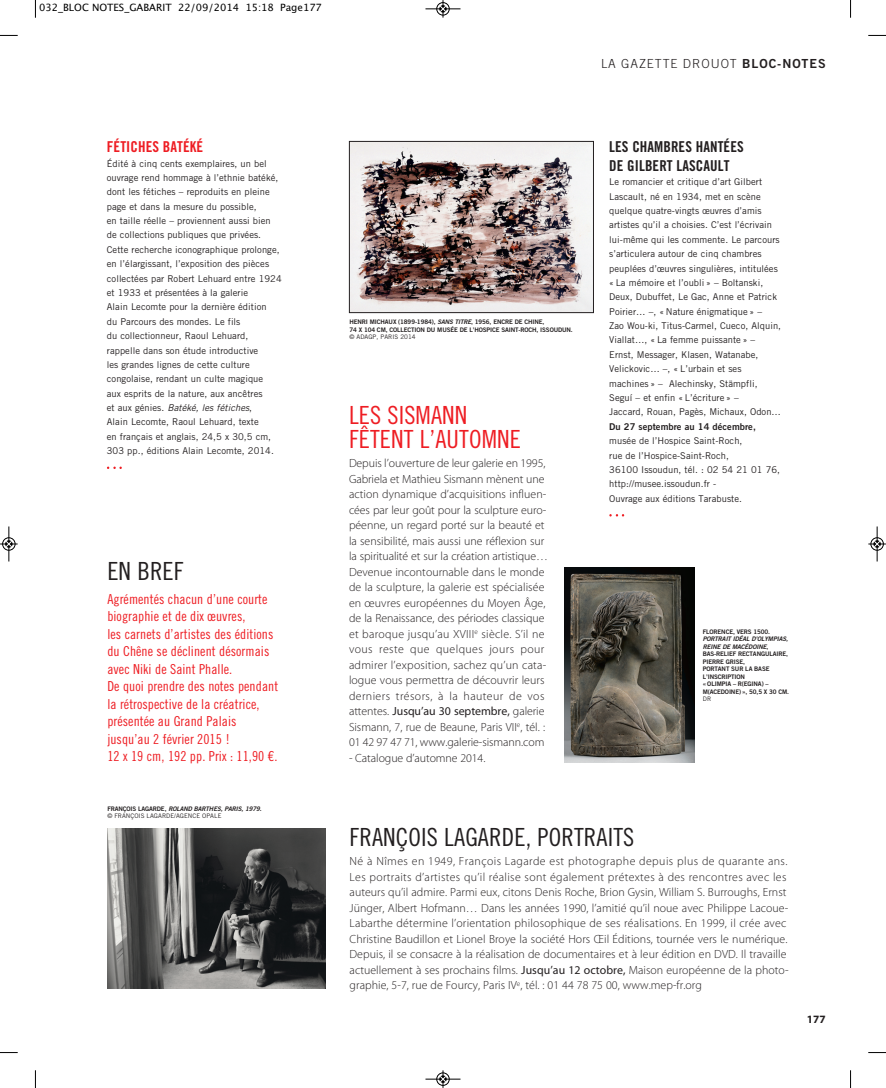
<style>
.page{position:relative;width:886px;height:1088px;background:#fff}
.page>*{position:absolute;margin:0;border:0;box-sizing:border-box;transform-origin:0 0}
.t1{font:25px "Trade Gothic LT Std Cn 18";letter-spacing:.005em;color:#231f20}
.t2{font:25px/23.8px "Trade Gothic LT Std Cn 18";letter-spacing:.005em;color:#ee1d23}
.t3{font:15px/18.8px "Trade Gothic LT Std Bd Cn 20";letter-spacing:.005em;color:#231f20}
.t4{font:15px "Trade Gothic LT Std Bd Cn 20";letter-spacing:.005em;color:#ee1d23}
.t5{font:13.75px/17.5px "Trade Gothic LT Std Cn 18";letter-spacing:.005em;color:#ee1d23}
.t6{font:300 12.5px "Trade Gothic LT Std";letter-spacing:.075em;color:#231f20}
.t7{font:300 11.88px/15.5px "Myriad Pro";letter-spacing:.005em;color:#231f20}
.t8{font:700 11.25px "Myriad Pro";color:#231f20}
.t9{font:10px "Lucida Grande";color:#000}
.t10{font:9.38px/14.4px "Trade Gothic LT Std";letter-spacing:.005em;color:#231f20}
.t11{font:9.38px "Trade Gothic LT Std Bd 2";letter-spacing:.005em;color:#231f20}
.t12{font:6.25px/7.5px "Trade Gothic LT Std Bd 2";letter-spacing:-.02em;color:#231f20}
.t13{font:6.25px/7.5px "Trade Gothic LT Std Bd 2 Obl";letter-spacing:-.02em;color:#231f20}
.t14{font:6.25px "Trade Gothic LT Std";letter-spacing:.005em;color:#231f20}
.s1{font-family:"Trade Gothic LT Std Bd 2";font-weight:400}
.s2{font-style:italic}
.s3{font-family:"Trade Gothic LT Std Bd 2"}
.s4{font-family:"Trade Gothic LT Std Bd 2 Obl"}
.s5{font-weight:400}
</style>
<div class="page">
<svg style="left:610px;top:514px;width:15px;height:2px"></svg>
<svg style="left:108px;top:466px;width:14px;height:3px"></svg>
<img style="left:564px;top:567px;width:130px;height:196px">
<img style="left:351px;top:143px;width:240px;height:168px">
<div style="left:349px;top:141px;width:244px;height:172px;border:1px solid #231f20"></div>
<img style="left:107px;top:828px;width:218px;height:160px">
<svg style="left:35px;top:0;width:1px;height:18px"></svg>
<svg style="left:0;top:35px;width:18px;height:1px"></svg>
<svg style="left:850px;top:0;width:1px;height:18px"></svg>
<svg style="left:868px;top:35px;width:18px;height:1px"></svg>
<svg style="left:35px;top:1070px;width:1px;height:18px"></svg>
<svg style="left:0;top:1052px;width:18px;height:1px"></svg>
<svg style="left:850px;top:1070px;width:1px;height:18px"></svg>
<svg style="left:868px;top:1052px;width:18px;height:1px"></svg>
<div style="left:436px;top:2px;width:14px;height:14px;border:1px solid #fff;border-radius:50%"></div>
<hr style="left:425px;top:9px;width:35px;height:1px;background:#000">
<div style="left:437px;top:2px;width:12px;height:13px;border:1px solid #000;border-radius:50%"></div>
<svg style="left:440px;top:0;width:6px;height:18px"></svg>
<div style="left:436px;top:1072px;width:14px;height:14px;border:1px solid #fff;border-radius:50%"></div>
<hr style="left:425px;top:1079px;width:35px;height:1px;background:#000">
<div style="left:437px;top:1073px;width:12px;height:12px;border:1px solid #000;border-radius:50%"></div>
<svg style="left:440px;top:1070px;width:6px;height:18px"></svg>
<div style="left:2px;top:537px;width:14px;height:14px;border:1px solid #fff;border-radius:50%"></div>
<hr style="left:9px;top:526px;width:1px;height:35px;background:#000">
<div style="left:2px;top:537px;width:13px;height:13px;border:1px solid #000;border-radius:50%"></div>
<svg style="left:0;top:541px;width:18px;height:6px"></svg>
<div style="left:870px;top:537px;width:14px;height:14px;border:1px solid #fff;border-radius:50%"></div>
<hr style="left:877px;top:526px;width:1px;height:35px;background:#000">
<div style="left:871px;top:537px;width:12px;height:13px;border:1px solid #000;border-radius:50%"></div>
<svg style="left:868px;top:541px;width:18px;height:6px"></svg>
<p class="t9" style="left:39px;top:2px;width:284px">032_BLOC NOTES_GABARIT 22/09/2014 15:18 Page177</p>
<p class="t6" style="left:601px;top:57px;width:226px">LA GAZETTE DROUOT <span class="s1">BLOC-NOTES</span></p>
<p class="t4" style="left:107px;top:138px;width:98px">FÉTICHES BATÉKÉ</p>
<p class="t10" style="left:107px;top:157px;width:176px">Édité à cinq cents exemplaires, un bel ouvrage rend hommage à l’ethnie batéké, dont les fétiches – reproduits en pleine page et dans la mesure du possible,<br>en taille réelle – proviennent aussi bien de collections publiques que privées.<br>Cette recherche iconographique prolonge, en l’élargissant, l’exposition des pièces collectées par Robert Lehuard entre 1924 et 1933 et présentées à la galerie<br>Alain Lecomte pour la dernière édition<br>du Parcours des mondes. Le fils<br>du collectionneur, Raoul Lehuard, rappelle dans son étude introductive<br>les grandes lignes de cette culture congolaise, rendant un culte magique<br>aux esprits de la nature, aux ancêtres<br>et aux génies. <span class="s2">Batéké, les fétiches</span>,<br>Alain Lecomte, Raoul Lehuard, texte<br>en français et anglais, 24,5 x 30,5 cm, 303 pp., éditions Alain Lecomte, 2014.</p>
<h1 class="t1" style="left:107px;top:562px;width:78px">EN BREF</h1>
<p class="t5" style="left:107px;top:591px;width:172px">Agrémentés chacun d’une courte biographie et de dix œuvres,<br>les carnets d’artistes des éditions du Chêne se déclinent désormais avec Niki de Saint Phalle.<br>De quoi prendre des notes pendant la rétrospective de la créatrice, présentée au Grand Palais jusqu’au 2 février 2015 !<br>12 x 19 cm, 192 pp. Prix : 11,90 €.</p>
<p class="t13" style="left:107px;top:805px;width:156px"><span class="s3">FRANÇOIS LAGARDE,</span> ROLAND BARTHES, PARIS, 1979<span class="s3">.</span></p>
<p class="t14" style="left:107px;top:814px;width:116px">© FRANÇOIS LAGARDE/AGENCE OPALE</p>
<p class="t12" style="left:349px;top:318px;width:225px">HENRI MICHAUX (1899-1984), <span class="s4">SANS TITRE</span>, 1956, ENCRE DE CHINE,<br>74 X 104 CM, COLLECTION DU MUSÉE DE L’HOSPICE SAINT-ROCH, ISSOUDUN.</p>
<p class="t14" style="left:349px;top:335px;width:68px">© ADAGP, PARIS 2014</p>
<h1 class="t2" style="left:349px;top:406px;width:173px">LES SISMANN<br>FÊTENT L’AUTOMNE</h1>
<p class="t7" style="left:349px;top:456px;width:200px">Depuis l’ouverture de leur galerie en 1995, Gabriela et Mathieu Sismann mènent une action dynamique d’acquisitions influen&shy;cées par leur goût pour la sculpture euro&shy;péenne, un regard porté sur la beauté et la sensibilité, mais aussi une réflexion sur la spiritualité et sur la création artistique… Devenue incontournable dans le monde de la sculpture, la galerie est spécialisée en œuvres européennes du Moyen Âge, de la Renaissance, des périodes classique et baroque jusqu’au XVIII<sup>e</sup> siècle. S’il ne vous reste que quelques jours pour admirer l’exposition, sachez qu’un cata&shy;logue vous permettra de découvrir leurs derniers trésors, à la hauteur de vos attentes. <span class="s5">Jusqu’au 30 septembre,</span> galerie Sismann, 7, rue de Beaune, Paris VII<sup>e</sup>, tél. :<br>01 42 97 47 71, www.galerie-sismann.com</p>
<p class="t7" style="left:349px;top:751px;width:138px">- Catalogue d’automne 2014.</p>
<p class="t3" style="left:609px;top:138px;width:136px">LES CHAMBRES HANTÉES<br>DE GILBERT LASCAULT</p>
<p class="t10" style="left:609px;top:176px;width:173px">Le romancier et critique d’art Gilbert Lascault, né en 1934, met en scène quelque quatre-vingts œuvres d’amis artistes qu’il a choisies. C’est l’écrivain lui-même qui les commente. Le parcours s’articulera autour de cinq chambres peuplées d’œuvres singulières, intitulées « La mémoire et l’oubli » – Boltanski, Deux, Dubuffet, Le Gac, Anne et Patrick Poirier… –, « Nature énigmatique » –<br>Zao Wou-ki, Titus-Carmel, Cueco, Alquin, Viallat…, « La femme puissante » – Ernst, Messager, Klasen, Watanabe, Velickovic… –, « L’urbain et ses machines » – Alechinsky, Stämpfli, Seguí – et enfin « L’écriture » –<br>Jaccard, Rouan, Pagès, Michaux, Odon…</p>
<p class="t11" style="left:609px;top:421px;width:148px">Du 27 septembre au 14 décembre,</p>
<p class="t10" style="left:609px;top:434px;width:172px">musée de l’Hospice Saint-Roch,<br>rue de l’Hospice-Saint-Roch,<br>36100 Issoudun, tél. : 02 54 21 01 76, http://musee.issoudun.fr -<br>Ouvrage aux éditions Tarabuste.</p>
<p class="t12" style="left:703px;top:628px;width:69px">FLORENCE, VERS 1500.</p>
<p class="t13" style="left:703px;top:635px;width:87px">PORTRAIT IDÉAL D’OLYMPIAS,<br>REINE DE MACÉDOINE<span class="s3">,</span></p>
<p class="t12" style="left:703px;top:650px;width:88px">BAS-RELIEF RECTANGULAIRE,<br>PIERRE GRISE,<br>PORTANT SUR LA BASE<br>L’INSCRIPTION<br>« OLIMPIA – R(EGINA) –<br>M(ACEDOINE) », 50,5 X 30 CM.</p>
<p class="t14" style="left:703px;top:697px;width:10px">DR</p>
<h1 class="t1" style="left:350px;top:828px;width:286px">FRANÇOIS LAGARDE, PORTRAITS</h1>
<p class="t7" style="left:350px;top:854px;width:440px">Né à Nîmes en 1949, François Lagarde est photographe depuis plus de quarante ans.<br>Les portraits d’artistes qu’il réalise sont également prétextes à des rencontres avec les auteurs qu’il admire. Parmi eux, citons Denis Roche, Brion Gysin, William S. Burroughs, Ernst Jünger, Albert Hofmann… Dans les années 1990, l’amitié qu’il noue avec Philippe Lacoue-Labarthe détermine l’orientation philosophique de ses réalisations. En 1999, il crée avec Christine Baudillon et Lionel Broye la société Hors Œil Éditions, tournée vers le numérique.<br>Depuis, il se consacre à la réalisation de documentaires et à leur édition en DVD. Il travaille actuellement à ses prochains films. <span class="s5">Jusqu’au 12 octobre,</span> Maison européenne de la photo&shy;graphie, 5-7, rue de Fourcy, Paris IV<sup>e</sup>, tél. : 01 44 78 75 00, www.mep-fr.org</p>
<p class="t8" style="left:807px;top:1012px;width:20px">177</p>
</div>
